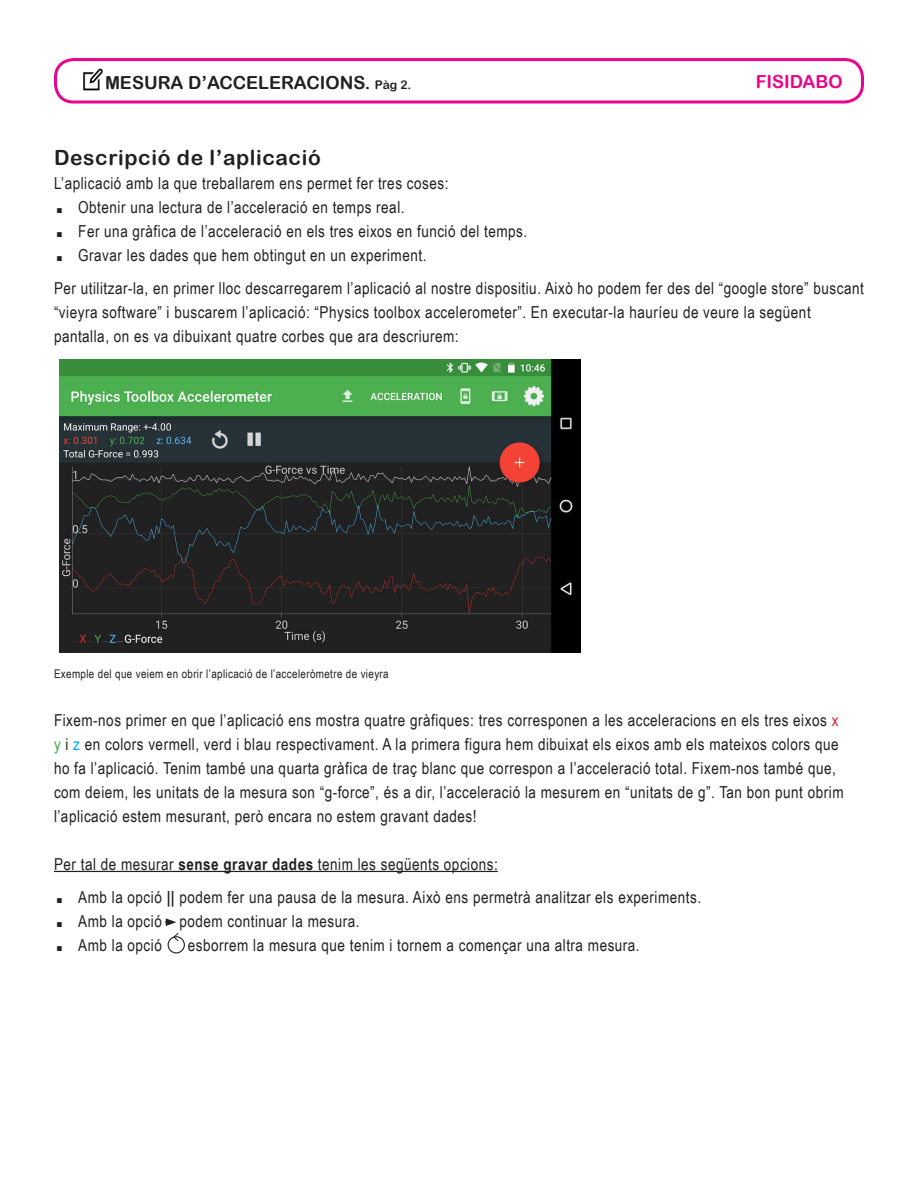
<style>
.page{position:relative;width:918px;height:1188px;background:#fff}
.page>*{position:absolute;margin:0;border:0;box-sizing:border-box;transform-origin:0 0}
.t1{font:700 45px "DIN Alternate";color:#231f20}
.t2{font:21px "Arial Rounded MT Bold";letter-spacing:.03em;color:#231f20}
.t3{font:18px "Arial Rounded MT Bold";color:#231f20}
.t4{font:18px "Arial Rounded MT Bold";color:#ed028c}
.t5{font:16.5px/24px "Arial Narrow";letter-spacing:.03em;color:#231f20}
.t6{font:12px "Arial Narrow";letter-spacing:.03em;color:#231f20}
.s1{font-size:12px}
.s2{color:#d1232a}
.s3{color:#40ae49}
.s4{color:#00aeef}
.s5{font-weight:700}
</style>
<div class="page">
<hr style="left:54px;top:871px;width:444px;height:1px;background:#231f20">
<div style="left:54px;top:58px;width:810px;height:46px;border:3px solid #ed028c;border-radius:18px"></div>
<img style="left:83px;top:68px;width:20px;height:23px">
<div style="left:168px;top:936px;width:17px;height:18px;border:1px solid #231f20;border-radius:50%"></div>
<svg style="left:173px;top:933px;width:6px;height:9px"></svg>
<img style="left:59px;top:360px;width:522px;height:293px">
<svg style="left:165px;top:918px;width:11px;height:8px"></svg>
<p class="t3" style="left:105px;top:72px;width:308px">MESURA D’ACCELERACIONS. <span class="s1">Pàg 2.</span></p>
<p class="t4" style="left:756px;top:71px;width:88px">FISIDABO</p>
<p class="t2" style="left:54px;top:145px;width:268px">Descripció de l’aplicació</p>
<p class="t5" style="left:54px;top:170px;width:396px">L’aplicació amb la que treballarem ens permet fer tres coses:</p>
<p class="t1" style="left:54px;top:163px;width:12px">.</p>
<p class="t5" style="left:78px;top:194px;width:328px">Obtenir una lectura de l’acceleració en temps real.</p>
<p class="t1" style="left:54px;top:187px;width:12px">.</p>
<p class="t5" style="left:78px;top:218px;width:451px">Fer una gràfica de l’acceleració en els tres eixos en funció del temps.</p>
<p class="t1" style="left:54px;top:211px;width:12px">.</p>
<p class="t5" style="left:78px;top:242px;width:350px">Gravar les dades que hem obtingut en un experiment.</p>
<p class="t5" style="left:54px;top:275px;width:811px">Per utilitzar-la, en primer lloc descarregarem l’aplicació al nostre dispositiu. Això ho podem fer des del “google store” buscant “vieyra software” i buscarem l’aplicació: “Physics toolbox accelerometer”. En executar-la hauríeu de veure la següent pantalla, on es va dibuixant quatre corbes que ara descriurem:</p>
<p class="t6" style="left:54px;top:665px;width:336px">Exemple del que veiem en obrir l’aplicació de l’acceleròmetre de vieyra</p>
<p class="t5" style="left:54px;top:707px;width:791px">Fixem-nos primer en que l’aplicació ens mostra quatre gràfiques: tres corresponen a les acceleracions en els tres eixos <span class="s2">x </span><span class="s3">y</span> i <span class="s4">z</span> en colors vermell, verd i blau respectivament. A la primera figura hem dibuixat els eixos amb els mateixos colors que ho fa l’aplicació. Tenim també una quarta gràfica de traç blanc que correspon a l’acceleració total. Fixem-nos també que, com deiem, les unitats de la mesura son “g-force”, és a dir, l’acceleració la mesurem en “unitats de g”. Tan bon punt obrim l’aplicació estem mesurant, però encara no estem gravant dades!</p>
<p class="t5" style="left:54px;top:851px;width:445px">Per tal de mesurar <span class="s5">sense gravar dades</span> tenim les següents opcions:</p>
<p class="t1" style="left:54px;top:853px;width:12px">.</p>
<p class="t5" style="left:78px;top:884px;width:624px">Amb la opció <span class="s5">||</span> podem fer una pausa de la mesura. Això ens permetrà analitzar els experiments.</p>
<p class="t1" style="left:54px;top:877px;width:12px">.</p>
<p class="t5" style="left:78px;top:908px;width:283px">Amb la opció podem continuar la mesura.</p>
<p class="t1" style="left:54px;top:901px;width:12px">.</p>
<p class="t5" style="left:78px;top:932px;width:85px">Amb la opció</p>
<p class="t5" style="left:188px;top:932px;width:453px">esborrem la mesura que tenim i tornem a començar una altra mesura.</p>
</div>
